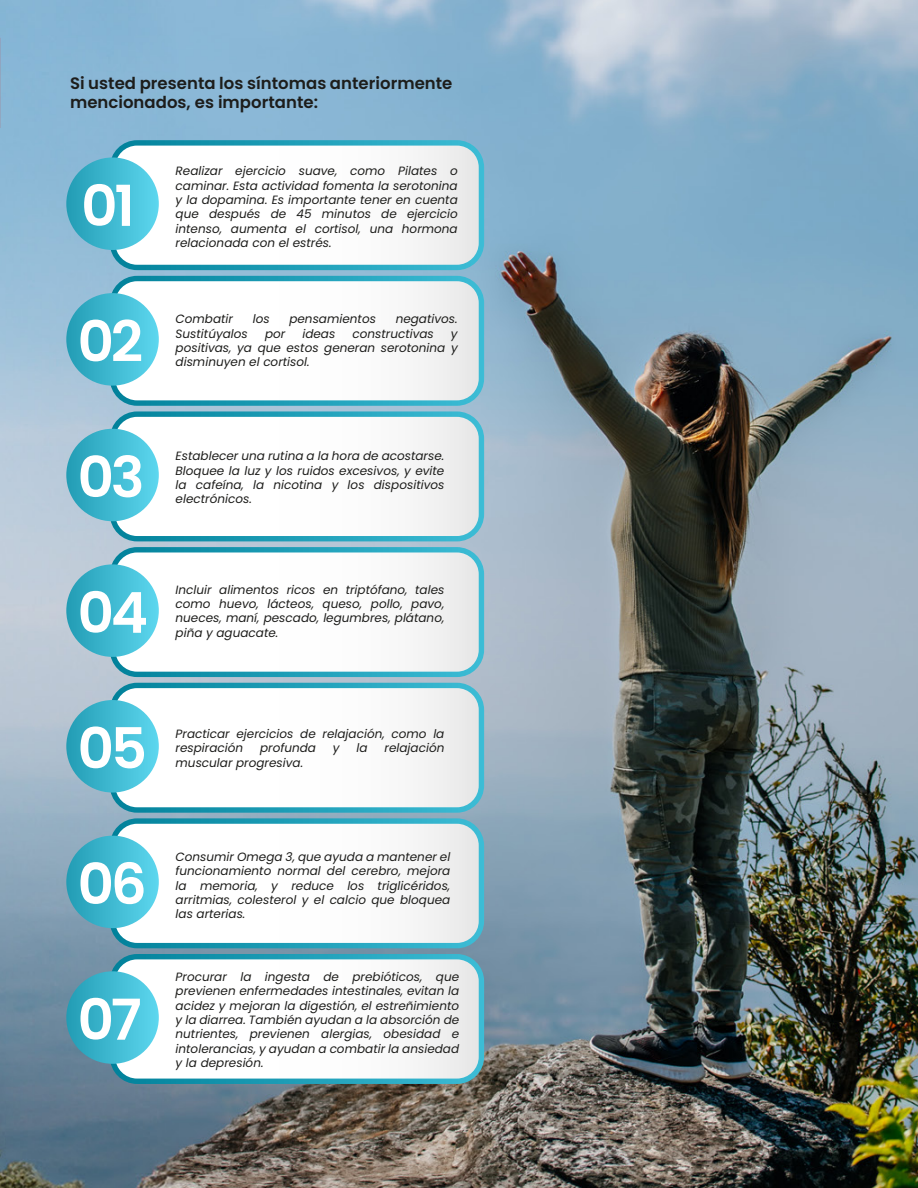
<style>
.page{position:relative;width:918px;height:1188px;background:#fff}
.page>*{position:absolute;margin:0;border:0;box-sizing:border-box;transform-origin:0 0}
.t1{font:600 56.4px "Poppins";letter-spacing:-.06em;color:#fff}
.t2{font:600 16.5px/19.8px "Poppins";color:#1d1d1b}
.t3{font:italic 12px/14.4px "Poppins";color:#1d1d1b;text-align:justify}
</style>
<div class="page">
<img style="left:0;top:0;width:918px;height:1188px">
<svg style="left:0;top:38px;width:1px;height:90px"></svg>
<svg style="left:110px;top:140px;width:374px;height:130px"></svg>
<div style="left:66px;top:157px;width:93px;height:93px;background:linear-gradient(to right,#239cb4,#5fd8ef);border-radius:46px"></div>
<svg style="left:110px;top:276px;width:374px;height:130px"></svg>
<div style="left:66px;top:293px;width:93px;height:93px;background:linear-gradient(to right,#239cb4,#5fd8ef);border-radius:46px"></div>
<svg style="left:110px;top:411px;width:374px;height:130px"></svg>
<div style="left:66px;top:429px;width:93px;height:92px;background:linear-gradient(to right,#249cb4,#5fd7ef);border-radius:46px"></div>
<svg style="left:110px;top:547px;width:374px;height:130px"></svg>
<div style="left:66px;top:564px;width:93px;height:93px;background:linear-gradient(to right,#249cb4,#5fd7ef);border-radius:46px"></div>
<svg style="left:110px;top:683px;width:374px;height:130px"></svg>
<div style="left:66px;top:700px;width:93px;height:93px;background:linear-gradient(to right,#239cb4,#5fd8ef);border-radius:46px"></div>
<svg style="left:110px;top:818px;width:374px;height:130px"></svg>
<div style="left:66px;top:836px;width:93px;height:92px;background:linear-gradient(to right,#239cb4,#5fd8ef);border-radius:46px"></div>
<svg style="left:110px;top:954px;width:374px;height:130px"></svg>
<div style="left:66px;top:971px;width:93px;height:93px;background:linear-gradient(to right,#229bb3,#5fd8f0);border-radius:46px"></div>
<h2 class="t2" style="left:70px;top:73px;width:384px">Si usted presenta los síntomas anteriormente mencionados, es importante:</h2>
<h1 class="t1" style="left:81px;top:173px;width:55px">01</h1>
<h1 class="t1" style="left:78px;top:309px;width:67px">02</h1>
<p class="t3" style="left:176px;top:164px;width:284px">Realizar ejercicio suave, como Pilates o caminar. Esta actividad fomenta la serotonina y la dopamina. Es importante tener en cuenta que después de 45 minutos de ejercicio intenso, aumenta el cortisol, una hormona relacionada con el estrés.</p>
<p class="t3" style="left:176px;top:312px;width:59px">Combatir</p>
<p class="t3" style="left:253px;top:312px;width:18px">los</p>
<p class="t3" style="left:289px;top:312px;width:88px">pensamientos</p>
<p class="t3" style="left:396px;top:312px;width:64px">negativos.</p>
<p class="t3" style="left:176px;top:326px;width:74px">Sustitúyalos</p>
<p class="t3" style="left:265px;top:326px;width:22px">por</p>
<p class="t3" style="left:302px;top:326px;width:34px">ideas</p>
<p class="t3" style="left:352px;top:326px;width:83px">constructivas</p>
<p class="t3" style="left:176px;top:326px;width:284px;text-indent:275px">y positivas, ya que estos generan serotonina y disminuyen el cortisol.</p>
<h1 class="t1" style="left:78px;top:445px;width:69px">03</h1>
<p class="t3" style="left:176px;top:449px;width:270px">Establecer una rutina a la hora de acostarse.<br>Bloquee la luz y los ruidos excesivos, y evite la cafeína, la nicotina y los dispositivos electrónicos.</p>
<h1 class="t1" style="left:78px;top:580px;width:72px">04</h1>
<p class="t3" style="left:176px;top:582px;width:270px">Incluir alimentos ricos en triptófano, tales como huevo, lácteos, queso, pollo, pavo, nueces, maní, pescado, legumbres, plátano, piña y aguacate.</p>
<h1 class="t1" style="left:78px;top:716px;width:71px">05</h1>
<p class="t3" style="left:176px;top:727px;width:270px">Practicar ejercicios de relajación, como la respiración</p>
<p class="t3" style="left:260px;top:741px;width:57px">profunda</p>
<p class="t3" style="left:333px;top:741px;width:8px">y</p>
<p class="t3" style="left:357px;top:741px;width:13px">la</p>
<p class="t3" style="left:385px;top:741px;width:61px">relajación</p>
<p class="t3" style="left:176px;top:755px;width:129px">muscular progresiva.</p>
<h1 class="t1" style="left:78px;top:852px;width:71px">06</h1>
<h1 class="t1" style="left:78px;top:987px;width:66px">07</h1>
<p class="t3" style="left:176px;top:850px;width:276px">Consumir Omega 3, que ayuda a mantener el funcionamiento normal del cerebro, mejora la memoria, y reduce los triglicéridos, arritmias, colesterol y el calcio que bloquea las arterias.</p>
<p class="t3" style="left:176px;top:970px;width:285px">Procurar la ingesta de prebióticos, que previenen enfermedades intestinales, evitan la acidez y mejoran la digestión, el estreñimiento y la diarrea. También ayudan a la absorción de nutrientes, previenen alergias, obesidad e intolerancias, y ayudan a combatir la ansiedad y la depresión.</p>
</div>
